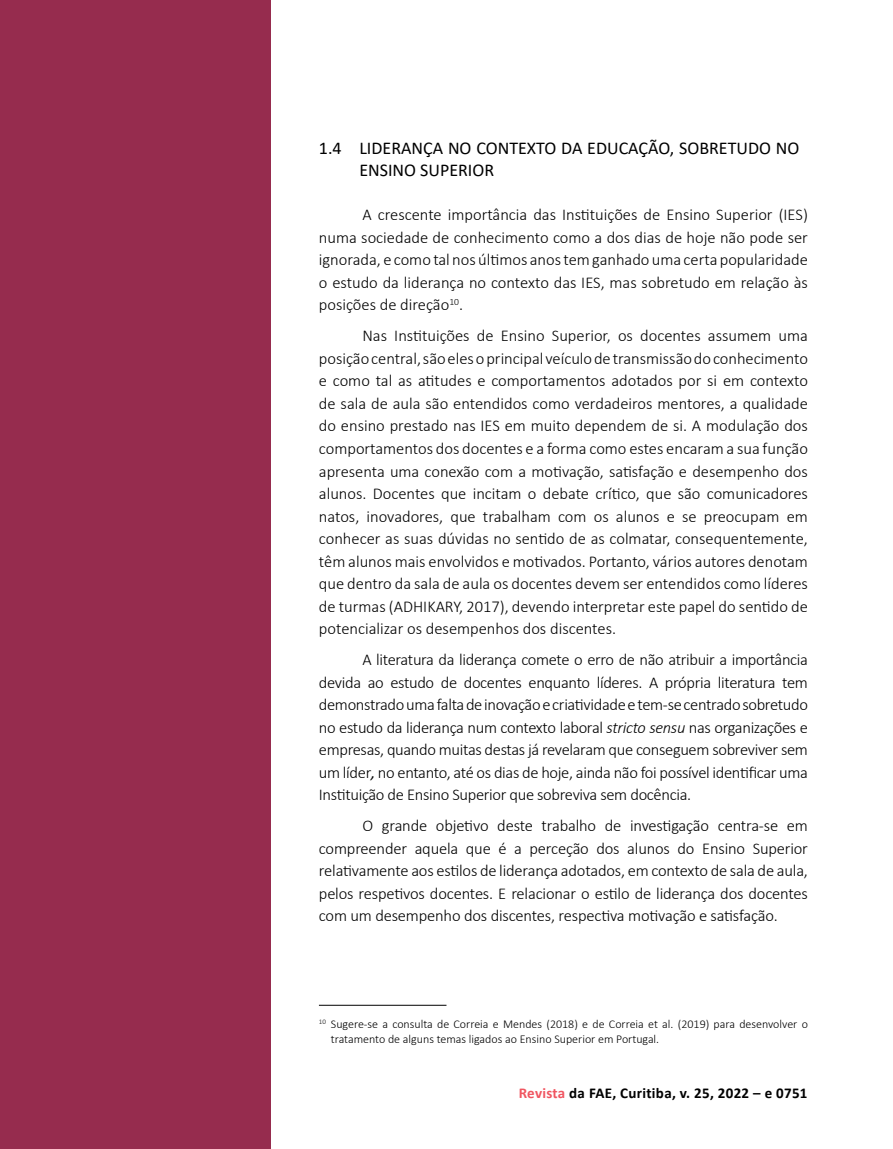
<style>
.page{position:relative;width:893px;height:1149px;background:#fff}
.page>*{position:absolute;margin:0;border:0;box-sizing:border-box;transform-origin:0 0}
.t1{font:18px/22.5px "Calibri";color:#000}
.t2{font:300 16.5px/22.5px "Calibri";letter-spacing:-.01em;color:#000;text-align:justify}
.t3{font:700 15px "Calibri";letter-spacing:.02em;color:#000}
.t4{font:300 12px/14.4px "Calibri";color:#000}
.s1{font-style:italic}
.s2{font-weight:400;font-style:italic}
.s3{color:#f05661}
</style>
<div class="page">
<div style="left:0;top:0;width:270px;height:1148px;background:#962c4e"></div>
<hr style="left:319px;top:1004px;width:127px;height:1px;background:#000">
<p class="t1" style="left:359px;top:136px;width:441px;text-indent:-40px">1.4 LIDERANÇA NO CONTEXTO DA EDUCAÇÃO, SOBRETUDO NO<br>ENSINO SUPERIOR</p>
<p class="t2" style="left:319px;top:203px;width:491px;text-indent:43px">A crescente importância das Instituições de Ensino Superior (IES) numa sociedade de conhecimento como a dos dias de hoje não pode ser ignorada, e como tal nos últimos anos tem ganhado uma certa popularidade o estudo da liderança no contexto das IES, mas sobretudo em relação às posições de direção<sup>10</sup>.</p>
<p class="t2" style="left:319px;top:324px;width:491px;text-indent:43px">Nas Instituições de Ensino Superior, os docentes assumem uma posição central, são eles o principal veículo de transmissão do conhecimento e como tal as atitudes e comportamentos adotados por si em contexto de sala de aula são entendidos como verdadeiros mentores, a qualidade do ensino prestado nas IES em muito dependem de si. A modulação dos comportamentos dos docentes e a forma como estes encaram a sua função apresenta uma conexão com a motivação, satisfação e desempenho dos alunos. Docentes que incitam o debate crítico, que são comunicadores natos, inovadores, que trabalham com os alunos e se preocupam em conhecer as suas dúvidas no sentido de as colmatar, consequentemente, têm alunos mais envolvidos e motivados. Portanto, vários autores denotam que dentro da sala de aula os docentes devem ser entendidos como líderes de turmas (ADHIKARY, 2017), devendo interpretar este papel do sentido de potencializar os desempenhos dos discentes.</p>
<p class="t2" style="left:319px;top:648px;width:491px;text-indent:43px">A literatura da liderança comete o erro de não atribuir a importância devida ao estudo de docentes enquanto líderes. A própria literatura tem demonstrado uma falta de inovação e criatividade e tem-se centrado sobretudo no estudo da liderança num contexto laboral <span class="s1">stricto sensu</span> nas organizações e empresas, quando muitas destas já revelaram que conseguem sobreviver sem um líder<span class="s2">,</span> no entanto, até os dias de hoje, ainda não foi possível identificar uma Instituição de Ensino Superior que sobreviva sem docência.</p>
<p class="t2" style="left:319px;top:814px;width:491px;text-indent:43px">O grande objetivo deste trabalho de investigação centra-se em compreender aquela que é a perceção dos alunos do Ensino Superior relativamente aos estilos de liderança adotados, em contexto de sala de aula, pelos respetivos docentes. E relacionar o estilo de liderança dos docentes com um desempenho dos discentes, respectiva motivação e satisfação.</p>
<p class="t4" style="left:331px;top:1016px;width:478px;text-indent:-12px"><sup>10</sup> Sugere-se a consulta de Correia e Mendes (2018) e de Correia et al. (2019) para desenvolver o tratamento de alguns temas ligados ao Ensino Superior em Portugal.</p>
<p class="t3" style="left:519px;top:1081px;width:290px"><span class="s3">Revista</span> da FAE, Curitiba, v. 25, 2022 – e 0751</p>
</div>
